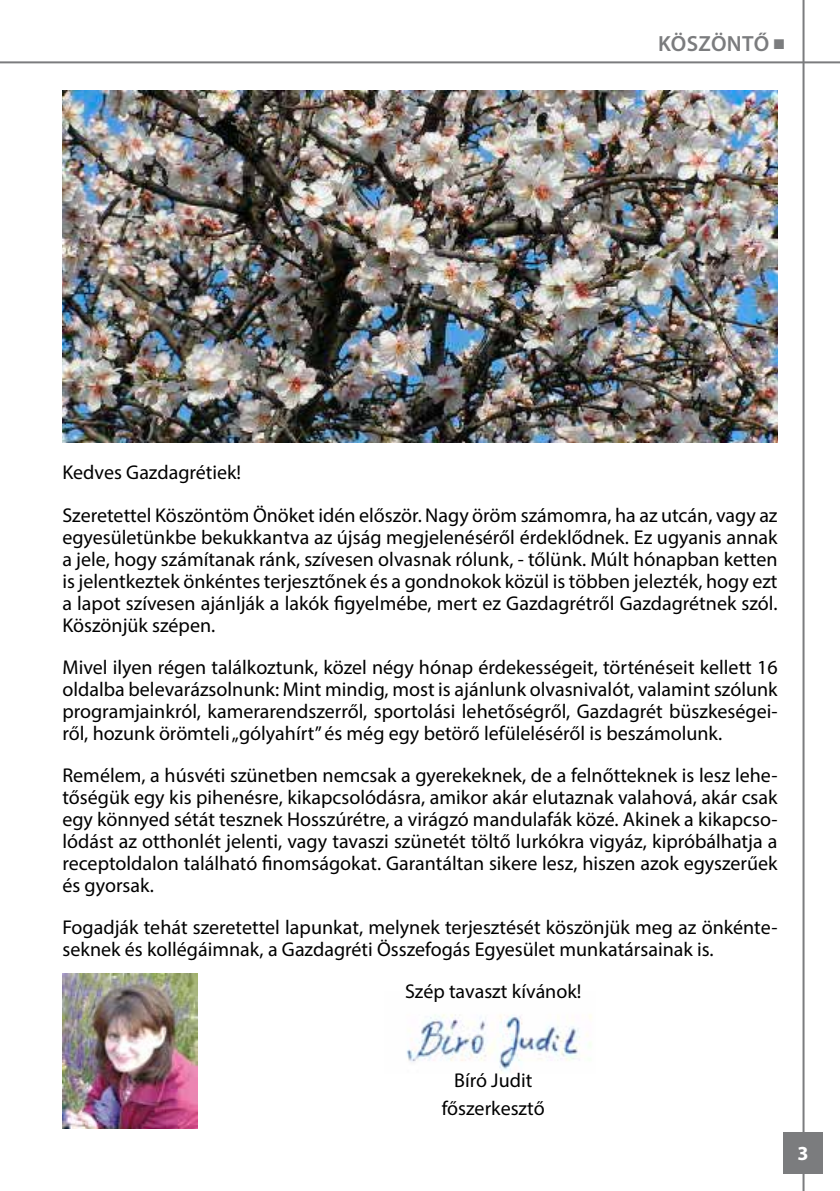
<style>
.page{position:relative;width:840px;height:1191px;background:#fff}
.page>*{position:absolute;margin:0;border:0;box-sizing:border-box;transform-origin:0 0}
.t1{font:600 22px "Myriad Pro";color:#7b7c7e}
.t2{font:20px/22px "Myriad Pro";color:#000;text-align:justify}
.t3{font:700 20px "Myriad Pro";color:#fff}
</style>
<div class="page">
<hr style="left:802px;top:0;width:2px;height:1191px;background:#7b7c7e">
<hr style="left:0;top:61px;width:839px;height:2px;background:#7b7c7e">
<div style="left:782px;top:1132px;width:40px;height:42px;background:#7b7c7e"></div>
<img style="left:62px;top:91px;width:715px;height:351px">
<img style="left:62px;top:973px;width:135px;height:155px">
<img style="left:406px;top:1014px;width:186px;height:57px">
<p class="t1" style="left:657px;top:30px;width:56px">KÖSZÖNT</p>
<p class="t1" style="left:753px;top:30px;width:32px">Ő ■</p>
<p class="t2" style="left:62px;top:451px;width:716px;line-height:42px">Kedves Gazdagrétiek!<br>Szeretettel Köszöntöm Önöket idén először. Nagy öröm számomra, ha az utcán, vagy az</p>
<p class="t2" style="left:62px;top:525px;width:716px">egyesületünkbe bekukkantva az újság megjelenéséről érdeklődnek. Ez ugyanis annak a jele, hogy számítanak ránk, szívesen olvasnak rólunk, - tőlünk. Múlt hónapban ketten is jelentkeztek önkéntes terjesztőnek és a gondnokok közül is többen jelezték, hogy ezt a lapot szívesen ajánlják a lakók figyelmébe, mert ez Gazdagrétről Gazdagrétnek szól.<br>Köszönjük szépen.</p>
<p class="t2" style="left:62px;top:655px;width:716px">Mivel ilyen régen találkoztunk, közel négy hónap érdekességeit, történéseit kellett 16 oldalba belevarázsolnunk: Mint mindig, most is ajánlunk olvasnivalót, valamint szólunk programjainkról, kamerarendszerről, sportolási lehetőségről, Gazdagrét büszkeségei&shy;ről, hozunk örömteli „gólyahírt” és még egy betörő lefüleléséről is beszámolunk.</p>
<p class="t2" style="left:62px;top:763px;width:716px">Remélem, a húsvéti szünetben nemcsak a gyerekeknek, de a felnőtteknek is lesz lehe&shy;tőségük egy kis pihenésre, kikapcsolódásra, amikor akár elutaznak valahová, akár csak egy könnyed sétát tesznek Hosszúrétre, a virágzó mandulafák közé. Akinek a kikapcso&shy;lódást az otthonlét jelenti, vagy tavaszi szünetét töltő lurkókra vigyáz, kipróbálhatja a receptoldalon található finomságokat. Garantáltan sikere lesz, hiszen azok egyszerűek és gyorsak.</p>
<p class="t2" style="left:62px;top:915px;width:716px">Fogadják tehát szeretettel lapunkat, melynek terjesztését köszönjük meg az önkénte&shy;seknek és kollégáimnak, a Gazdagréti Összefogás Egyesület munkatársainak is.</p>
<p class="t2" style="left:405px;top:979px;width:178px">Szép tavaszt kívánok!</p>
<p class="t2" style="left:441px;top:1066px;width:104px;line-height:27.6px;text-align:center">Bíró Judit főszerkesztő</p>
<p class="t3" style="left:797px;top:1140px;width:13px">3</p>
</div>
